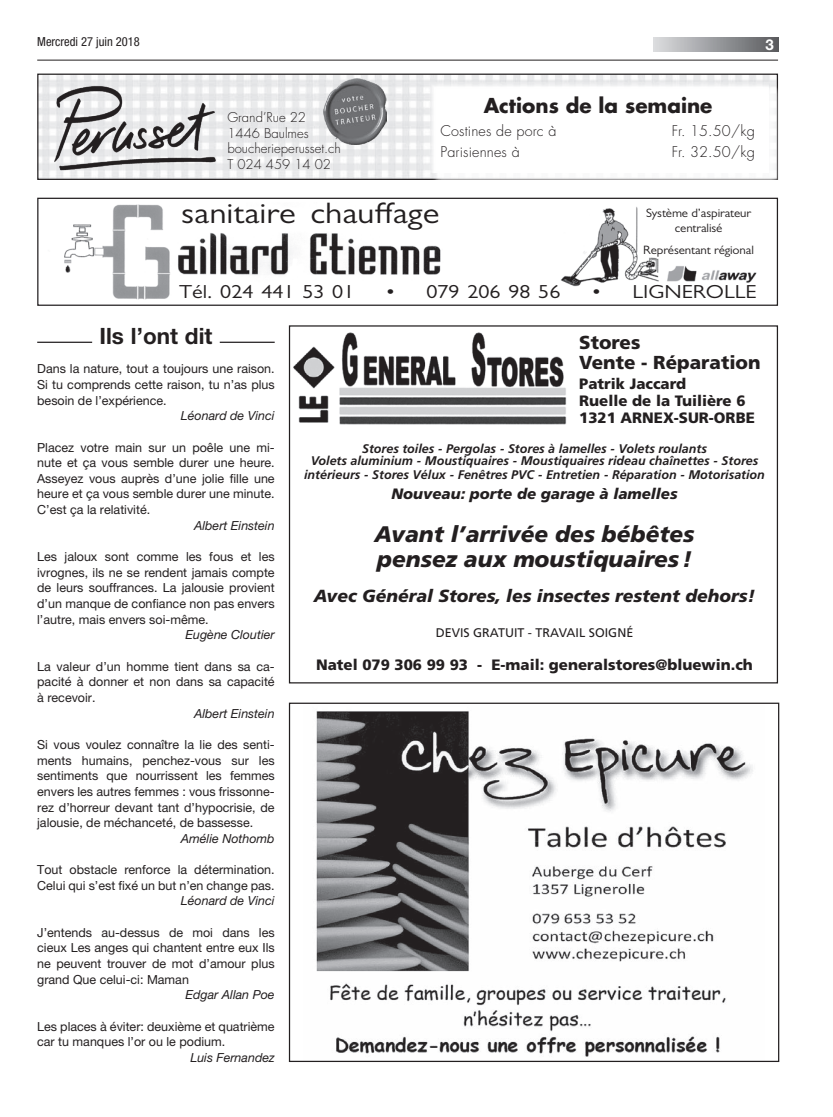
<style>
.page{position:relative;width:833px;height:1117px;background:#fff}
.page>*{position:absolute;margin:0;border:0;box-sizing:border-box;transform-origin:0 0}
.t1{font:29.75px "Gill Sans MT Pro";color:#231f20;scale:1.17 1}
.t2{font:italic 900 22.5px/25px "Frutiger";color:#231f20}
.t3{font:700 22.5px "Helvetica Neue LT Pro";color:#231f20}
.t4{font:700 20px "Futura Std";color:#231f20}
.t5{font:19px "Gill Sans MT Pro";color:#231f20;scale:1.17 1}
.t6{font:900 18.75px/20px "Frutiger";color:#231f20}
.t7{font:italic 900 17.5px "Frutiger";color:#231f20}
.t8{font:900 15px/16.9px "Frutiger";color:#231f20}
.t9{font:italic 900 15px "Frutiger";color:#231f20}
.t10{font:700 15px "Helvetica Neue LT Pro";color:#fff}
.t11{font:300 14.38px "Futura";letter-spacing:.01em;color:#231f20}
.t12{font:300 13.12px/15.8px "Futura";color:#231f20}
.t13{font:12.5px/15.6px "Helvetica Neue LT Pro";color:#231f20;text-align:justify}
.t14{font:italic 700 12.5px/13px "Frutiger";color:#231f20;text-align:center}
.t15{font:italic 12.5px "Helvetica Neue LT Pro";color:#231f20}
.t16{font:12.5px "Frutiger";color:#231f20}
.t17{font:condensed 12.5px "Helvetica Neue LT Pro";color:#231f20}
.t18{font:12.12px/14.6px "Gill Sans MT Pro";letter-spacing:-.01em;color:#231f20;text-align:center;scale:1.06 1}
</style>
<div class="page">
<svg style="left:654px;top:37px;width:124px;height:14px;background:#9a9b9e"></svg>
<hr style="left:37px;top:60px;width:741px;height:1px;background:#231f20">
<img style="left:316px;top:711px;width:437px;height:346px">
<img style="left:293px;top:332px;width:274px;height:93px">
<img style="left:39px;top:76px;width:737px;height:102px">
<div style="left:37px;top:74px;width:741px;height:106px;border:1px solid #231f20"></div>
<img style="left:48px;top:84px;width:171px;height:87px">
<img style="left:323px;top:79px;width:64px;height:65px">
<div style="left:430px;top:82px;width:354px;height:107px;background:#fff"></div>
<div style="left:428px;top:81px;width:340px;height:92px;background:#fff"></div>
<div style="left:37px;top:198px;width:741px;height:108px;border:1px solid #231f20"></div>
<img style="left:64px;top:204px;width:377px;height:96px">
<img style="left:561px;top:207px;width:196px;height:80px">
<hr style="left:37px;top:341px;width:55px;height:2px;background:#231f20">
<hr style="left:220px;top:341px;width:55px;height:2px;background:#231f20">
<p class="t17" style="left:37px;top:34px;width:104px">Mercredi 27 juin 2018</p>
<p class="t10" style="left:765px;top:35px;width:10px">3</p>
<p class="t12" style="left:227px;top:109px;width:115px">Grand’Rue 22<br>1446 Baulmes boucherieperusset.ch<br>T 024 459 14 02</p>
<h3 class="t4" style="left:484px;top:92px;width:230px">Actions de la semaine</h3>
<p class="t11" style="left:440px;top:122px;width:118px">Costines de porc à</p>
<p class="t11" style="left:672px;top:122px;width:85px">Fr. 15.50/kg</p>
<p class="t11" style="left:440px;top:143px;width:81px">Parisiennes à</p>
<p class="t11" style="left:672px;top:143px;width:85px">Fr. 32.50/kg</p>
<h1 class="t1" style="left:181px;top:196px;width:222px">sanitaire chauffage</h1>
<p class="t18" style="left:646px;top:205px;width:101px">Système d’aspirateur centralisé</p>
<p class="t18" style="left:643px;top:243px;width:106px">Représentant régional</p>
<h3 class="t5" style="left:179px;top:280px;width:151px">Tél. 024 441 53 01</h3>
<h3 class="t5" style="left:386px;top:280px;width:151px">• 079 206 98 56</h3>
<h3 class="t5" style="left:591px;top:280px;width:142px">• LIGNEROLLE</h3>
<h2 class="t3" style="left:99px;top:322px;width:114px">Ils l’ont dit</h2>
<p class="t13" style="left:37px;top:361px;width:239px">Dans la nature, tout a toujours une raison.<br>Si tu comprends cette raison, tu n’as plus besoin de l’expérience.</p>
<p class="t15" style="left:181px;top:408px;width:95px">Léonard de Vinci</p>
<p class="t13" style="left:37px;top:439px;width:239px">Placez votre main sur un poêle une mi&shy;nute et ça vous semble durer une heure.<br>Asseyez vous auprès d’une jolie fille une heure et ça vous semble durer une minute.<br>C’est ça la relativité.</p>
<p class="t15" style="left:194px;top:517px;width:82px">Albert Einstein</p>
<p class="t13" style="left:37px;top:548px;width:239px">Les jaloux sont comme les fous et les ivrognes, ils ne se rendent jamais compte de leurs souffrances. La jalousie provient d’un manque de confiance non pas envers l’autre, mais envers soi-même.</p>
<p class="t15" style="left:185px;top:627px;width:91px">Eugène Cloutier</p>
<p class="t13" style="left:37px;top:658px;width:239px">La valeur d’un homme tient dans sa ca&shy;pacité à donner et non dans sa capacité à recevoir.</p>
<p class="t15" style="left:194px;top:705px;width:82px">Albert Einstein</p>
<p class="t13" style="left:37px;top:736px;width:239px">Si vous voulez connaître la lie des senti&shy;ments humains, penchez-vous sur les sentiments que nourrissent les femmes envers les autres femmes : vous frissonne&shy;rez d’horreur devant tant d’hypocrisie, de jalousie, de méchanceté, de bassesse.</p>
<p class="t15" style="left:181px;top:830px;width:95px">Amélie Nothomb</p>
<p class="t13" style="left:37px;top:861px;width:239px">Tout obstacle renforce la détermination.<br>Celui qui s’est fixé un but n’en change pas.</p>
<p class="t15" style="left:181px;top:893px;width:95px">Léonard de Vinci</p>
<p class="t13" style="left:37px;top:924px;width:239px">J’entends au-dessus de moi dans les cieux Les anges qui chantent entre eux Ils ne peuvent trouver de mot d’amour plus grand Que celui-ci: Maman</p>
<p class="t15" style="left:185px;top:987px;width:91px">Edgar Allan Poe</p>
<p class="t13" style="left:37px;top:1017px;width:239px">Les places à éviter: deuxième et quatrième car tu manques l’or ou le podium.</p>
<p class="t15" style="left:190px;top:1049px;width:86px">Luis Fernandez</p>
<h3 class="t6" style="left:579px;top:332px;width:183px">Stores<br>Vente - Réparation</h3>
<p class="t8" style="left:579px;top:375px;width:177px">Patrik Jaccard<br>Ruelle de la Tuilière 6<br>1321 ARNEX-SUR-ORBE</p>
<p class="t14" style="left:304px;top:441px;width:462px">Stores toiles - Pergolas - Stores à lamelles - Volets roulants<br>Volets aluminium - Moustiquaires - Moustiquaires rideau chaînettes - Stores intérieurs - Stores Vélux - Fenêtres PVC - Entretien - Réparation - Motorisation</p>
<p class="t9" style="left:391px;top:485px;width:287px">Nouveau: porte de garage à lamelles</p>
<h2 class="t2" style="left:374px;top:521px;width:321px">Avant l’arrivée des bébêtes pensez aux moustiquaires!</h2>
<h3 class="t7" style="left:314px;top:585px;width:443px">Avec Général Stores, les insectes restent dehors!</h3>
<p class="t16" style="left:436px;top:625px;width:199px">DEVIS GRATUIT - TRAVAIL SOIGNÉ</p>
<p class="t8" style="left:316px;top:655px;width:438px">Natel 079 306 99 93 - E-mail: generalstores@bluewin.ch</p>
</div>
